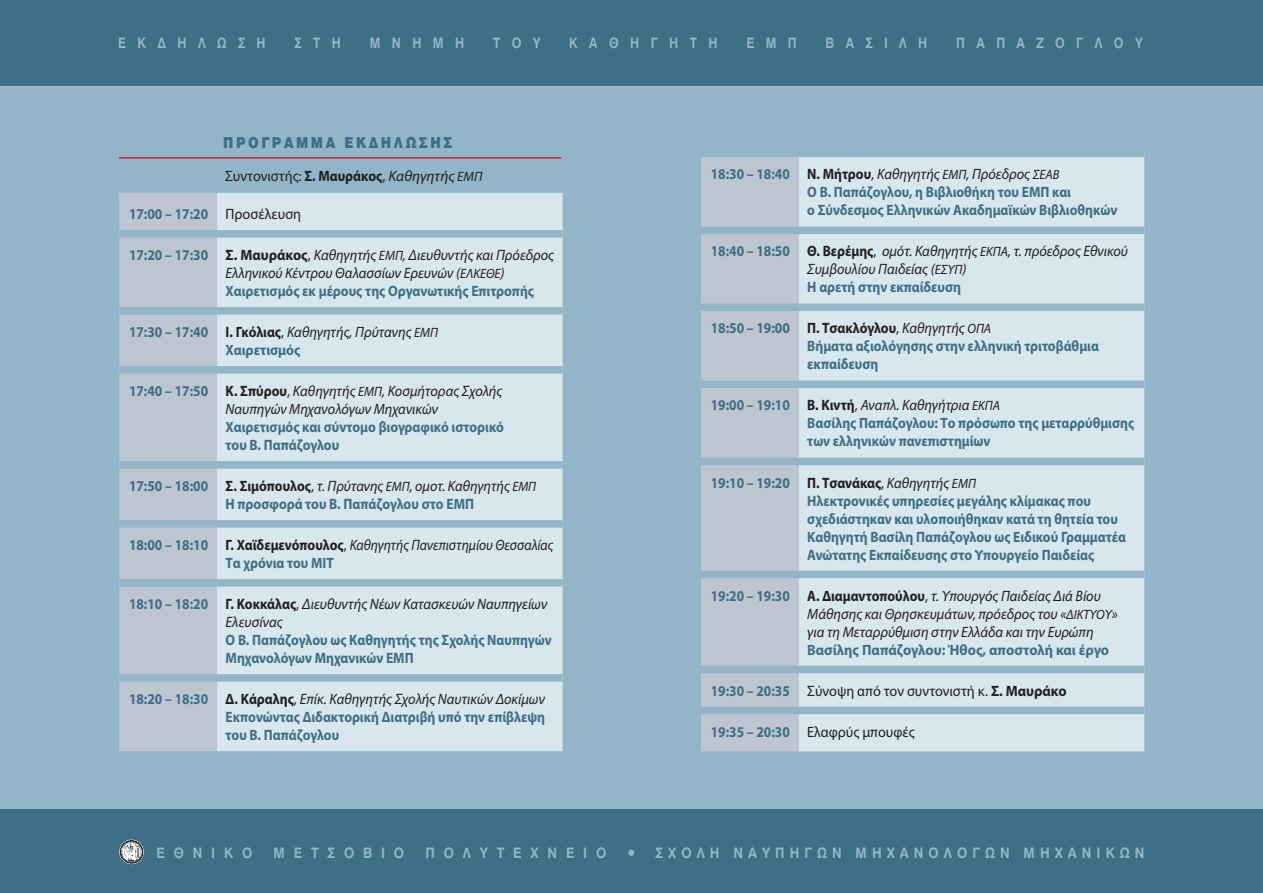
<style>
.page{position:relative;width:1263px;height:893px;background:#fff}
.page>*{position:absolute;margin:0;border:0;box-sizing:border-box;transform-origin:0 0}
.t1{font:700 15px/18px "Myriad Pro";color:#3e6f86;scale:.9 1}
.t2{font:italic 15px/18px "Myriad Pro";color:#231f20;scale:.95 1}
.t3{font:15px "Myriad Pro";color:#231f20;scale:.95 1}
.t4{font:italic 15px/18px "Myriad Pro";color:#231f20;scale:.9 1}
.t5{font:700 15px "Myriad Pro";color:#3e6f86;scale:.95 1}
.t6{font:900 15px "UB Helvetica";letter-spacing:.2em;color:#3e6f86;scale:.85 1}
.t7{font:14.25px "UB Helvetica Bold";letter-spacing:.395em;color:#92b6c7;scale:.9 1}
.t8{font:14.25px "UB Helvetica Bold";letter-spacing:.94em;color:#92b6c7;scale:.85 1}
.t9{font:14.25px "UB Helvetica Bold";letter-spacing:.69em;color:#92b6c7;scale:.9 1}
.t10{font:14.25px "UB Helvetica Bold";letter-spacing:.69em;color:#92b6c7;scale:.85 1}
.s1{font-weight:700}
.s2{font-style:italic}
.s3{font-style:italic;font-size:13.5px}
.s4{font-weight:400;color:#231f20}
.s5{font-weight:700;font-style:normal;color:#3e6f86}
.s6{font-weight:700;font-style:normal}
.s7{font-style:normal}
.s8{font-size:13.5px}
.s9{color:#231f20}
.s10{font-weight:400;font-style:italic;color:#231f20}
.s11{font-weight:400;font-style:italic;font-size:13.5px;color:#231f20}
.s12{font-weight:700;color:#3e6f86}
</style>
<div class="page">
<div style="left:0;top:1px;width:1263px;height:891px;background:#92b6c7"></div>
<div style="left:0;top:809px;width:1263px;height:84px;background:#3e6f86"></div>
<svg style="left:119px;top:840px;width:25px;height:24px"></svg>
<div style="left:0;top:0;width:1263px;height:85px;background:#3e6f86"></div>
<div style="left:119px;top:193px;width:98px;height:558px;background:#bcc5d0"></div>
<div style="left:217px;top:193px;width:346px;height:558px;background:#d8e6ed"></div>
<div style="left:119px;top:230px;width:98px;height:8px;background:#92b6c7"></div>
<div style="left:217px;top:230px;width:346px;height:8px;background:#92b6c7"></div>
<div style="left:119px;top:307px;width:98px;height:8px;background:#92b6c7"></div>
<div style="left:217px;top:307px;width:346px;height:8px;background:#92b6c7"></div>
<div style="left:119px;top:366px;width:98px;height:8px;background:#92b6c7"></div>
<div style="left:217px;top:366px;width:346px;height:8px;background:#92b6c7"></div>
<div style="left:119px;top:461px;width:98px;height:8px;background:#92b6c7"></div>
<div style="left:217px;top:461px;width:346px;height:8px;background:#92b6c7"></div>
<div style="left:119px;top:520px;width:98px;height:8px;background:#92b6c7"></div>
<div style="left:217px;top:520px;width:346px;height:8px;background:#92b6c7"></div>
<div style="left:119px;top:579px;width:98px;height:8px;background:#92b6c7"></div>
<div style="left:217px;top:579px;width:346px;height:8px;background:#92b6c7"></div>
<div style="left:119px;top:674px;width:98px;height:8px;background:#92b6c7"></div>
<div style="left:217px;top:674px;width:346px;height:8px;background:#92b6c7"></div>
<div style="left:701px;top:157px;width:98px;height:594px;background:#bcc5d0"></div>
<div style="left:799px;top:157px;width:345px;height:594px;background:#d8e6ed"></div>
<div style="left:701px;top:227px;width:98px;height:7px;background:#92b6c7"></div>
<div style="left:799px;top:227px;width:345px;height:7px;background:#92b6c7"></div>
<div style="left:701px;top:304px;width:98px;height:7px;background:#92b6c7"></div>
<div style="left:799px;top:304px;width:345px;height:7px;background:#92b6c7"></div>
<div style="left:701px;top:381px;width:98px;height:7px;background:#92b6c7"></div>
<div style="left:799px;top:381px;width:345px;height:7px;background:#92b6c7"></div>
<div style="left:701px;top:458px;width:98px;height:7px;background:#92b6c7"></div>
<div style="left:799px;top:458px;width:345px;height:7px;background:#92b6c7"></div>
<div style="left:701px;top:571px;width:98px;height:7px;background:#92b6c7"></div>
<div style="left:799px;top:571px;width:345px;height:7px;background:#92b6c7"></div>
<div style="left:701px;top:666px;width:98px;height:7px;background:#92b6c7"></div>
<div style="left:799px;top:666px;width:345px;height:7px;background:#92b6c7"></div>
<div style="left:701px;top:707px;width:98px;height:7px;background:#92b6c7"></div>
<div style="left:799px;top:707px;width:345px;height:7px;background:#92b6c7"></div>
<svg style="left:120px;top:840px;width:23px;height:23px"></svg>
<hr style="left:119px;top:157px;width:442px;height:2px;background:#d1232a">
<p class="t8" style="left:118px;top:34px;width:175px">ΕΚΔHΛΩΣΗ</p>
<p class="t10" style="left:295px;top:34px;width:56px">ΣΤΗ</p>
<p class="t10" style="left:370px;top:34px;width:113px">ΜΝΗΜΗ</p>
<p class="t10" style="left:493px;top:34px;width:57px">ΤΟΥ</p>
<p class="t8" style="left:569px;top:34px;width:176px">ΚΑΘΗΓΗΤΗ</p>
<p class="t10" style="left:746px;top:34px;width:61px">ΕΜΠ</p>
<p class="t10" style="left:826px;top:34px;width:121px">BAΣΙΛΗ</p>
<p class="t8" style="left:956px;top:34px;width:221px">ΠΑΠΑΖΟΓΛΟΥ</p>
<p class="t6" style="left:223px;top:133px;width:271px">ΠΡΟΓΡΑΜΜΑ ΕΚΔHΛΩΣΗΣ</p>
<p class="t3" style="left:225px;top:167px;width:272px">Συντονιστής: <span class="s1">Σ. Μαυράκος</span>, <span class="s2">Καθηγητής</span> <span class="s3">ΕΜΠ</span></p>
<p class="t1" style="left:129px;top:204px;width:193px">17:00 – 17:20 <span class="s4">Προσέλευση</span></p>
<p class="t2" style="left:226px;top:246px;width:347px;text-indent:-97px"><span class="s5">17:20 – 17:30</span> <span class="s6">Σ. Μαυράκος</span><span class="s7">,</span> Καθηγητής <span class="s8">ΕΜΠ</span>, Διευθυντής και Πρόεδρος<br>Ελληνικού Κέντρου Θαλασσίων Ερευνών (<span class="s8">ΕΛΚΕΘΕ</span>)<br><span class="s5">Χαιρετισμός εκ μέρους της Οργανωτικής Επιτροπής</span></p>
<p class="t1" style="left:226px;top:322px;width:238px;text-indent:-97px">17:30 – 17:40 <span class="s9">Ι. Γκόλιας</span><span class="s4">,</span> <span class="s10">Καθηγητής, Πρύτανης</span> <span class="s11">ΕΜΠ<br></span>Χαιρετισμός</p>
<p class="t2" style="left:226px;top:382px;width:293px;text-indent:-97px"><span class="s5">17:40 – 17:50</span> <span class="s6">Κ. Σπύρου</span><span class="s7">,</span> Καθηγητής <span class="s8">ΕΜΠ</span>, Κοσμήτορας Σχολής<br>Ναυπηγών Μηχανολόγων Μηχανικών</p>
<p class="t1" style="left:226px;top:417px;width:311px">Χαιρετισμός και σύντομο βιογραφικό ιστορικό του Β. Παπάζογλου</p>
<p class="t1" style="left:226px;top:476px;width:347px;text-indent:-97px">17:50 – 18:00 <span class="s9">Σ. Σιμόπουλος</span><span class="s4">,</span> <span class="s10">τ. Πρύτανης</span> <span class="s11">ΕΜΠ</span><span class="s10">, ομοτ. Καθηγητής</span> <span class="s11">ΕΜΠ<br></span>Η προσφορά του Β. Παπάζογλου στο ΕΜΠ</p>
<p class="t4" style="left:226px;top:536px;width:366px;text-indent:-97px"><span class="s5">18:00 – 18:10</span> <span class="s6">Γ. Χαϊδεμενόπουλος</span><span class="s7">,</span> Καθηγητής Πανεπιστημίου Θεσσαλίας<br><span class="s5">Τα χρόνια του ΜΙΤ</span></p>
<p class="t2" style="left:226px;top:595px;width:340px;text-indent:-97px"><span class="s5">18:10 – 18:20</span> <span class="s6">Γ. Κοκκάλας</span><span class="s7">,</span> Διευθυντής Νέων Κατασκευών Ναυπηγείων<br>Ελευσίνας</p>
<p class="t1" style="left:226px;top:630px;width:364px">Ο Β. Παπάζογλου ως Καθηγητής της Σχολής Ναυπηγών<br>Μηχανολόγων Μηχανικών ΕΜΠ</p>
<p class="t1" style="left:226px;top:689px;width:356px;text-align:justify;text-indent:-97px">18:20 – 18:30 <span class="s9">Δ. Κάραλης</span><span class="s4">,</span> <span class="s10">Επίκ. Καθηγητής Σχολής Ναυτικών Δοκίμων </span>Εκπονώντας Διδακτορική Διατριβή υπό την επίβλεψη του Β. Παπάζογλου</p>
<p class="t1" style="left:807px;top:165px;width:346px;text-indent:-97px">18:30 – 18:40 <span class="s9">Ν. Μήτρου</span><span class="s4">,</span> <span class="s10">Καθηγητής</span> <span class="s11">ΕΜΠ</span><span class="s10">, Πρόεδρος</span> <span class="s11">ΣΕΑΒ<br></span>Ο Β. Παπάζογλου, η Βιβλιοθήκη του ΕΜΠ και<br>ο Σύνδεσμος Ελληνικών Ακαδημαϊκών Βιβλιοθηκών</p>
<p class="t2" style="left:807px;top:242px;width:339px;text-indent:-97px"><span class="s5">18:40 – 18:50</span> <span class="s6">Θ. Βερέμης</span><span class="s7">,</span> ομότ. Καθηγητής <span class="s8">ΕΚΠΑ</span>, τ. πρόεδρος Εθνικού<br>Συμβουλίου Παιδείας (<span class="s8">ΕΣΥΠ</span>)<br><span class="s5">H αρετή στην εκπαίδευση</span></p>
<p class="t1" style="left:807px;top:319px;width:325px;text-indent:-97px">18:50 – 19:00 <span class="s9">Π. Τσακλόγλου</span><span class="s4">,</span> <span class="s10">Καθηγητής</span> <span class="s11">ΟΠΑ<br></span>Βήματα αξιολόγησης στην ελληνική τριτοβάθμια εκπαίδευση</p>
<p class="t1" style="left:807px;top:396px;width:365px;text-indent:-97px">19:00 – 19:10 <span class="s9">Β. Κιντή</span><span class="s4">,</span> <span class="s10">Αναπλ. Καθηγήτρια</span> <span class="s11">ΕΚΠΑ<br></span>Βασίλης Παπάζογλου: Το πρόσωπο της μεταρρύθμισης των ελληνικών πανεπιστημίων</p>
<p class="t1" style="left:807px;top:473px;width:356px;text-indent:-97px">19:10 – 19:20 <span class="s9">Π. Τσανάκας</span><span class="s4">,</span> <span class="s10">Καθηγητής</span> <span class="s11">ΕΜΠ<br></span>Ηλεκτρονικές υπηρεσίες μεγάλης κλίμακας που σχεδιάστηκαν και υλοποιήθηκαν κατά τη θητεία του Καθηγητή Βασίλη Παπάζογλου ως Ειδικού Γραμματέα Ανώτατης Εκπαίδευσης στο Υπουργείο Παιδείας</p>
<p class="t2" style="left:807px;top:586px;width:328px;text-indent:-97px"><span class="s5">19:20 – 19:30</span> <span class="s6">Α. Διαμαντοπούλου</span><span class="s7">,</span> τ. Υπουργός Παιδείας Διά Βίου<br>Μάθησης και Θρησκευμάτων, πρόεδρος του «<span class="s8">ΔΙΚΤΥΟΥ</span>» για τη Μεταρρύθμιση στην Ελλάδα και την Ευρώπη</p>
<p class="t5" style="left:807px;top:640px;width:319px">Βασίλης Παπάζογλου: Ήθος, αποστολή και έργο</p>
<p class="t3" style="left:711px;top:681px;width:376px"><span class="s12">19:30 – 20:35</span> Σύνοψη από τον συντονιστή κ. <span class="s1">Σ. Μαυράκο</span></p>
<p class="t3" style="left:711px;top:722px;width:216px"><span class="s12">19:35 – 20:30</span> Ελαφρύς μπουφές</p>
<p class="t9" style="left:156px;top:844px;width:108px">ΕΘΝΙΚΟ</p>
<p class="t9" style="left:274px;top:844px;width:147px">ΜΕΤΣΟΒΙΟ</p>
<p class="t9" style="left:426px;top:844px;width:202px">ΠΟΛΥΤΕΧΝΕΙΟ</p>
<p class="t7" style="left:627px;top:844px;width:577px">• ΣΧΟΛΗ ΝΑΥΠΗΓΩΝ ΜΗΧΑΝΟΛΟΓΩΝ ΜΗΧΑΝΙΚΩΝ</p>
</div>
